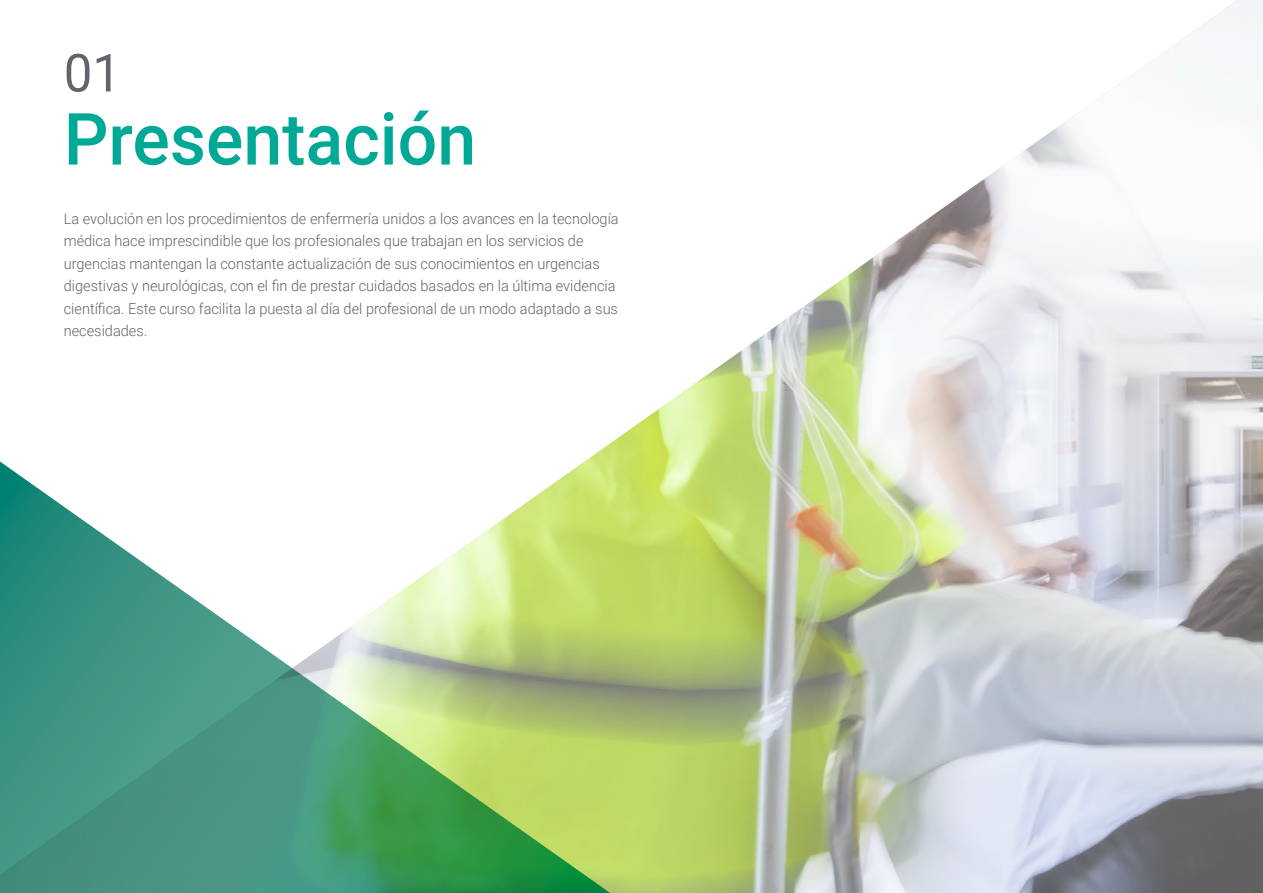
<style>
.page{position:relative;width:1263px;height:893px;background:#fff}
.page>*{position:absolute;margin:0;border:0;box-sizing:border-box;transform-origin:0 0}
.t1{font:500 72px "Roboto";color:#00a996}
.t2{font:52.5px "Roboto";color:#61646a}
.t3{font:300 15px/22.5px "Roboto";color:#61646a}
</style>
<div class="page">
<img style="left:606px;top:0;width:657px;height:893px">
<svg style="left:0;top:446px;width:640px;height:447px"></svg>
<h2 class="t2" style="left:64px;top:36px;width:59px">01</h2>
<h1 class="t1" style="left:64px;top:89px;width:414px">Presentación</h1>
<p class="t3" style="left:64px;top:207px;width:556px">La evolución en los procedimientos de enfermería unidos a los avances en la tecnología médica hace imprescindible que los profesionales que trabajan en los servicios de urgencias mantengan la constante actualización de sus conocimientos en urgencias digestivas y neurológicas, con el fin de prestar cuidados basados en la última evidencia científica. Este curso facilita la puesta al día del profesional de un modo adaptado a sus necesidades.</p>
</div>
